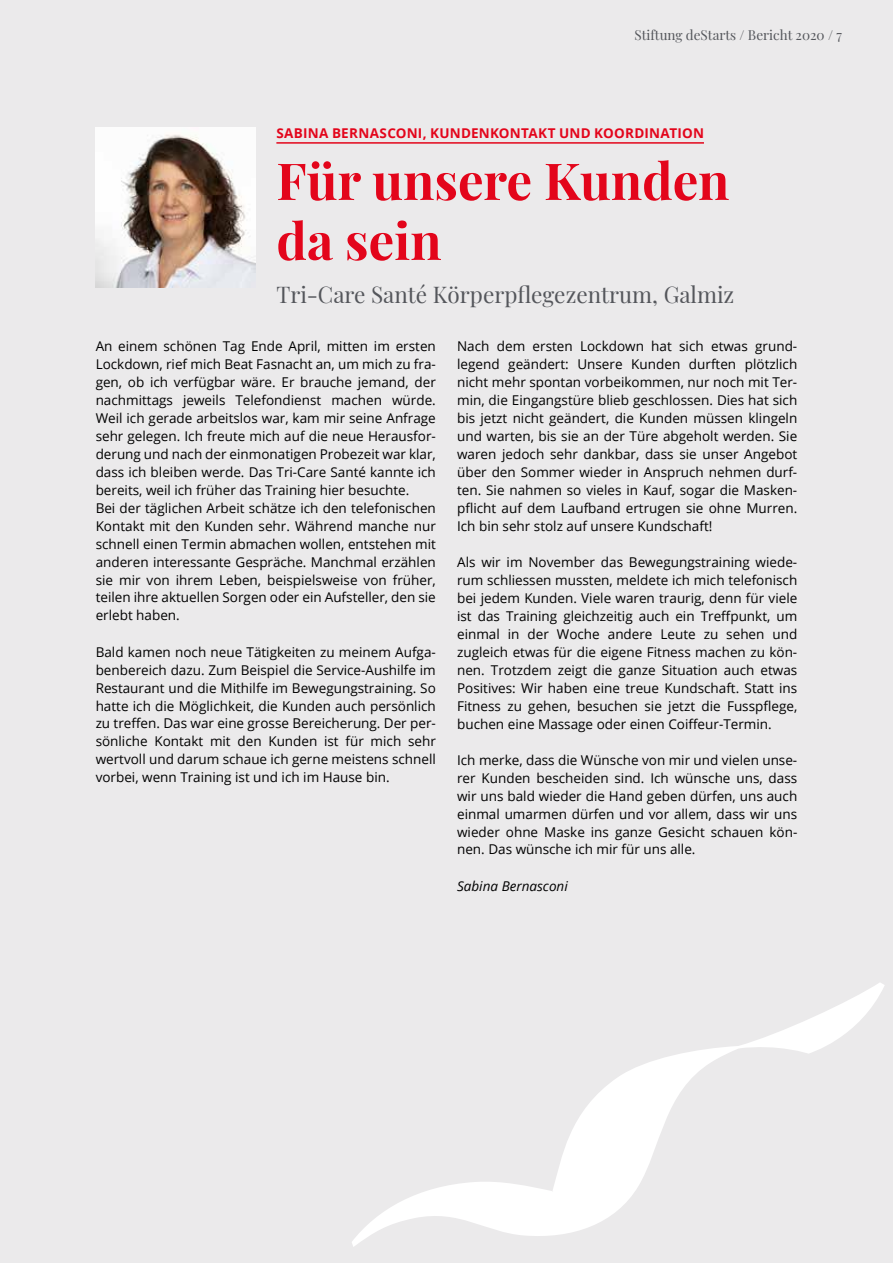
<style>
.page{position:relative;width:893px;height:1263px;background:#ebeaeb}
.page>*{position:absolute;margin:0;border:0;box-sizing:border-box;transform-origin:0 0}
.t1{font:700 51px/60px "Playfair Display";color:#e3051b}
.t2{font:22.5px "Playfair Display";color:#54565b}
.t3{font:13.5px/18px "Open Sans";color:#000;text-align:justify}
.t4{font:700 13.5px "Open Sans";letter-spacing:.015em;color:#e3051b}
.t5{font:13.5px "Playfair Display";color:#54565b}
.t6{font:italic 13.5px "Open Sans";color:#000}
</style>
<div class="page">
<svg style="left:352px;top:983px;width:533px;height:264px"></svg>
<hr style="left:276px;top:142px;width:428px;height:2px;background:#e3051b">
<img style="left:96px;top:128px;width:159px;height:159px">
<p class="t5" style="left:634px;top:25px;width:209px">Stiftung deStarts / Bericht 2020 / 7</p>
<p class="t4" style="left:276px;top:123px;width:429px">SABINA BERNASCONI, KUNDENKONTAKT UND KOORDINATION</p>
<h1 class="t1" style="left:276px;top:147px;width:454px">Für unsere Kunden da sein</h1>
<h2 class="t2" style="left:276px;top:277px;width:459px">Tri-Care Santé Körperpflegezentrum, Galmiz</h2>
<p class="t3" style="left:457px;top:336px;width:342px">Nach dem ersten Lockdown hat sich etwas grund&shy;legend geändert: Unsere Kunden durften plötzlich nicht mehr spontan vorbeikommen, nur noch mit Ter&shy;min, die Eingangstüre blieb geschlossen. Dies hat sich bis jetzt nicht geändert, die Kunden müssen klingeln und warten, bis sie an der Türe abgeholt werden. Sie waren jedoch sehr dankbar, dass sie unser Angebot über den Sommer wieder in Anspruch nehmen durf&shy;ten. Sie nahmen so vieles in Kauf, sogar die Masken&shy;pflicht auf dem Laufband ertrugen sie ohne Murren.<br>Ich bin sehr stolz auf unsere Kundschaft!</p>
<p class="t3" style="left:457px;top:552px;width:342px">Als wir im November das Bewegungstraining wiede&shy;rum schliessen mussten, meldete ich mich telefonisch bei jedem Kunden. Viele waren traurig, denn für viele ist das Training gleichzeitig auch ein Treffpunkt, um einmal in der Woche andere Leute zu sehen und zugleich etwas für die eigene Fitness machen zu kön&shy;nen. Trotzdem zeigt die ganze Situation auch etwas Positives: Wir haben eine treue Kundschaft. Statt ins Fitness zu gehen, besuchen sie jetzt die Fusspflege, buchen eine Massage oder einen Coiffeur-Termin.</p>
<p class="t3" style="left:457px;top:750px;width:342px">Ich merke, dass die Wünsche von mir und vielen unse&shy;rer Kunden bescheiden sind. Ich wünsche uns, dass wir uns bald wieder die Hand geben dürfen, uns auch einmal umarmen dürfen und vor allem, dass wir uns wieder ohne Maske ins ganze Gesicht schauen kön&shy;nen. Das wünsche ich mir für uns alle.</p>
<p class="t6" style="left:457px;top:876px;width:112px">Sabina Bernasconi</p>
<p class="t3" style="left:96px;top:336px;width:342px;text-align:left">An einem schönen Tag Ende April, mitten im ersten Lockdown, rief mich Beat Fasnacht an, um mich zu fra&shy;gen, ob ich verfügbar wäre. Er brauche jemand, der nachmittags jeweils Telefondienst machen würde.<br>Weil ich gerade arbeitslos war, kam mir seine Anfrage sehr gelegen. Ich freute mich auf die neue Herausfor&shy;derung und nach der einmonatigen Probezeit war klar, dass ich bleiben werde. Das Tri-Care Santé kannte ich bereits, weil ich früher das Training hier besuchte.<br>Bei der täglichen Arbeit schätze ich den telefonischen Kontakt mit den Kunden sehr. Während manche nur schnell einen Termin abmachen wollen, entstehen mit anderen interessante Gespräche. Manchmal erzählen sie mir von ihrem Leben, beispielsweise von früher, teilen ihre aktuellen Sorgen oder ein Aufsteller, den sie erlebt haben.</p>
<p class="t3" style="left:96px;top:642px;width:342px">Bald kamen noch neue Tätigkeiten zu meinem Aufga&shy;benbereich dazu. Zum Beispiel die Service-Aushilfe im Restaurant und die Mithilfe im Bewegungstraining. So hatte ich die Möglichkeit, die Kunden auch persönlich zu treffen. Das war eine grosse Bereicherung. Der per&shy;sönliche Kontakt mit den Kunden ist für mich sehr wertvoll und darum schaue ich gerne meistens schnell vorbei, wenn Training ist und ich im Hause bin.</p>
</div>
